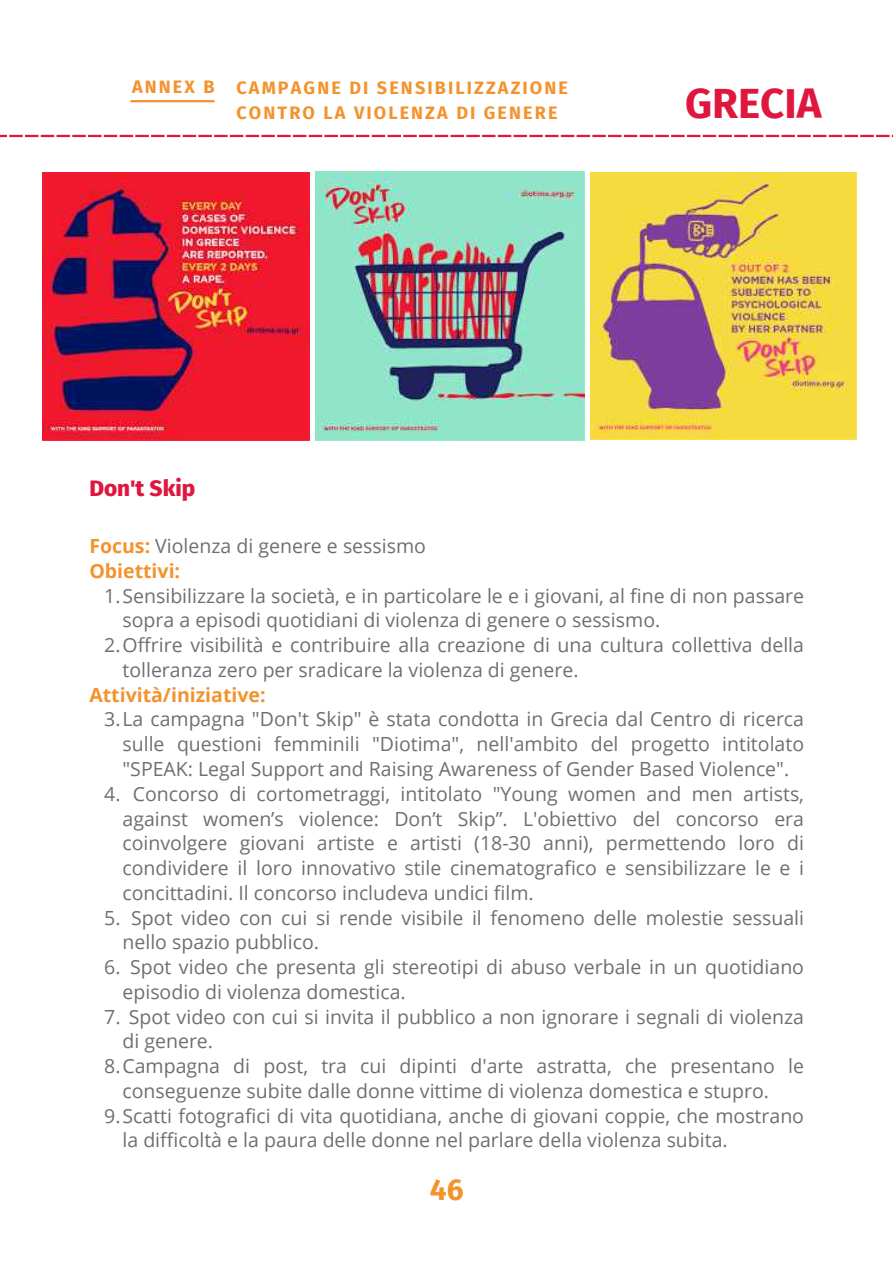
<style>
.page{position:relative;width:893px;height:1264px;background:#fff}
.page>*{position:absolute;margin:0;border:0;box-sizing:border-box;transform-origin:0 0}
.t1{font:700 42px "Fira Sans";color:#df173e}
.t2{font:700 30px "Fira Sans";color:#f3932d}
.t3{font:800 22.5px "Fira Sans";color:#df173e}
.t4{font:19.5px/24.8px "Open Sans";color:#6f6f6f}
.t5{font:700 19.5px "Open Sans";color:#f3932d}
.t6{font:700 18px/24.8px "Fira Sans";letter-spacing:.115em;color:#f3932d}
.s1{font-weight:700;color:#f2932d}
</style>
<div class="page">
<svg style="left:0;top:135px;width:892px;height:2px;background:#e33859"></svg>
<img style="left:315px;top:171px;width:269px;height:269px">
<img style="left:43px;top:173px;width:266px;height:268px">
<img style="left:590px;top:173px;width:266px;height:266px">
<hr style="left:130px;top:100px;width:84px;height:2px;background:#f2932d">
<p class="t6" style="left:132px;top:75px;width:84px">ANNEX B</p>
<p class="t6" style="left:236px;top:75px;width:333px">CAMPAGNE DI SENSIBILIZZAZIONE<br>CONTRO LA VIOLENZA DI GENERE</p>
<h1 class="t1" style="left:685px;top:78px;width:138px">GRECIA</h1>
<p class="t3" style="left:89px;top:474px;width:107px">Don't Skip</p>
<p class="t4" style="left:89px;top:533px;width:338px"><span class="s1">Focus:</span> Violenza di genere e sessismo<br><span class="s1">Obiettivi:</span></p>
<p class="t4" style="left:104px;top:582px;width:701px">1.Sensibilizzare la società, e in particolare le e i giovani, al fine di non passare</p>
<p class="t4" style="left:122px;top:607px;width:539px">sopra a episodi quotidiani di violenza di genere o sessismo.</p>
<p class="t4" style="left:104px;top:632px;width:701px">2.Offrire visibilità e contribuire alla creazione di una cultura collettiva della</p>
<p class="t4" style="left:122px;top:657px;width:457px">tolleranza zero per sradicare la violenza di genere.</p>
<p class="t5" style="left:89px;top:681px;width:178px">Attività/iniziative:</p>
<p class="t4" style="left:104px;top:706px;width:701px">3.La campagna "Don't Skip" è stata condotta in Grecia dal Centro di ricerca</p>
<p class="t4" style="left:122px;top:731px;width:683px">sulle questioni femminili "Diotima", nell'ambito del progetto intitolato</p>
<p class="t4" style="left:122px;top:756px;width:668px">"SPEAK: Legal Support and Raising Awareness of Gender Based Violence".</p>
<p class="t4" style="left:133px;top:780px;width:672px">Concorso di cortometraggi, intitolato "Young women and men artists,</p>
<p class="t4" style="left:122px;top:805px;width:683px">against women’s violence: Don’t Skip”. L'obiettivo del concorso era</p>
<p class="t4" style="left:122px;top:830px;width:683px">coinvolgere giovani artiste e artisti (18-30 anni), permettendo loro di</p>
<p class="t4" style="left:122px;top:855px;width:683px">condividere il loro innovativo stile cinematografico e sensibilizzare le e i</p>
<p class="t4" style="left:122px;top:879px;width:412px">concittadini. Il concorso includeva undici film.</p>
<p class="t4" style="left:104px;top:780px;width:18px">4.</p>
<p class="t4" style="left:122px;top:904px;width:683px;text-indent:9px">Spot video con cui si rende visibile il fenomeno delle molestie sessuali nello spazio pubblico.</p>
<p class="t4" style="left:104px;top:904px;width:18px">5.</p>
<p class="t4" style="left:122px;top:954px;width:683px;text-indent:8px">Spot video che presenta gli stereotipi di abuso verbale in un quotidiano episodio di violenza domestica.</p>
<p class="t4" style="left:104px;top:954px;width:18px">6.</p>
<p class="t4" style="left:104px;top:1003px;width:701px">7. Spot video con cui si invita il pubblico a non ignorare i segnali di violenza</p>
<p class="t4" style="left:122px;top:1028px;width:92px">di genere.</p>
<p class="t4" style="left:104px;top:1053px;width:701px">8.Campagna di post, tra cui dipinti d'arte astratta, che presentano le</p>
<p class="t4" style="left:122px;top:1077px;width:648px">conseguenze subite dalle donne vittime di violenza domestica e stupro.</p>
<p class="t4" style="left:104px;top:1102px;width:701px">9.Scatti fotografici di vita quotidiana, anche di giovani coppie, che mostrano</p>
<p class="t4" style="left:122px;top:1127px;width:606px">la difficoltà e la paura delle donne nel parlare della violenza subita.</p>
<h2 class="t2" style="left:430px;top:1172px;width:35px">46</h2>
</div>
